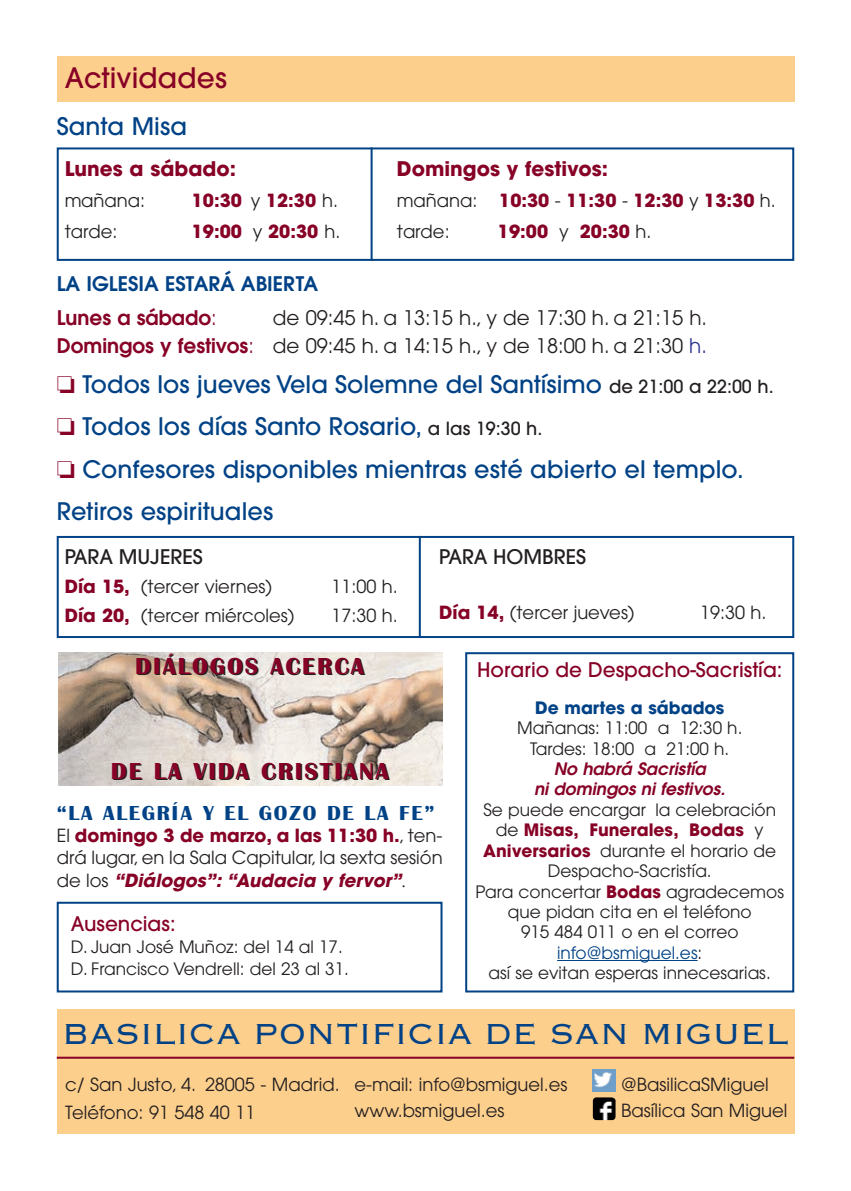
<style>
.page{position:relative;width:851px;height:1191px;background:#fff}
.page>*{position:absolute;margin:0;border:0;box-sizing:border-box;transform-origin:0 0}
.t1{font:300 38px "Copperplate";color:#014286}
.t2{font:500 28px "Avant Garde";letter-spacing:.005em;color:#870126}
.t3{font:500 24px "Avant Garde";letter-spacing:.005em;color:#014286}
.t4{font:700 24px "Britannic";letter-spacing:.09em;color:#870126}
.t5{font:700 21px "Britannic";letter-spacing:.085em;color:#014286}
.t6{font:20px/28px "Avant Garde";color:#231f20;text-align:right}
.t7{font:500 20px "Avant Garde";color:#870126}
.t8{font:700 20px "Avant Garde";color:#870126}
.t9{font:500 20px "Avant Garde";color:#231f20}
.t10{font:600 20px "Avant Garde";color:#014286}
.t11{font:600 20px "Avant Garde";color:#870126}
.t12{font:18px/26px "Avant Garde";color:#231f20}
.t13{font:700 18px/31px "Avant Garde";color:#870126}
.t14{font:17px/20.4px "Avant Garde";color:#231f20;text-align:center}
.t15{font:italic 600 17px/20.4px "Avant Garde";color:#870126;text-align:center}
.t16{font:700 17px "Avant Garde";color:#014286}
.s1{font-weight:400;color:#231f20}
.s2{font-weight:400}
.s3{font-weight:600;color:#870126}
.s4{color:#870126}
.s5{color:#2c3491}
.s6{font-size:18px;color:#231f20}
.s7{font-weight:700;color:#870126}
.s8{font-weight:700;font-style:italic;color:#870126}
.s9{font-family:"Times New Roman"}
.s10{color:#014286}
</style>
<div class="page">
<img style="left:58px;top:652px;width:384px;height:134px">
<div style="left:57px;top:57px;width:737px;height:45px;background:#fdcf8d"></div>
<div style="left:57px;top:1009px;width:737px;height:125px;background:#fdcf8d"></div>
<hr style="left:57px;top:1056px;width:737px;height:2px;background:#870126">
<div style="left:57px;top:536px;width:737px;height:102px;border:2px solid #014286"></div>
<div style="left:57px;top:147px;width:737px;height:114px;border:2px solid #014286"></div>
<hr style="left:370px;top:147px;width:2px;height:114px;background:#014286">
<hr style="left:419px;top:536px;width:2px;height:102px;background:#014286">
<img style="left:592px;top:1069px;width:23px;height:22px">
<img style="left:592px;top:1097px;width:23px;height:23px">
<svg style="left:557px;top:960px;width:18px;height:1px"></svg>
<hr style="left:575px;top:960px;width:122px;height:1px;background:#014286">
<div style="left:465px;top:652px;width:329px;height:340px;border:2px solid #014286"></div>
<div style="left:57px;top:901px;width:385px;height:91px;border:2px solid #014286"></div>
<h2 class="t2" style="left:65px;top:68px;width:163px">Actividades</h2>
<h3 class="t3" style="left:57px;top:117px;width:132px">Santa Misa</h3>
<p class="t8" style="left:65px;top:161px;width:173px">Lunes a sábado:</p>
<p class="t12" style="left:65px;top:189px;width:82px">mañana:</p>
<p class="t13" style="left:192px;top:187px;width:148px">10:30 <span class="s1">y</span> 12:30 <span class="s1">h.</span></p>
<p class="t12" style="left:65px;top:220px;width:54px">tarde:</p>
<p class="t13" style="left:192px;top:218px;width:150px">19:00 <span class="s1">y</span> 20:30 <span class="s1">h.</span></p>
<p class="t10" style="left:57px;top:276px;width:263px">LA IGLESIA ESTARÁ ABIERTA</p>
<p class="t8" style="left:397px;top:161px;width:213px">Domingos y festivos:</p>
<p class="t13" style="left:397px;top:187px;width:380px"><span class="s1">mañana:</span> 10:30 <span class="s1">-</span> 11:30 <span class="s1">-</span> 12:30 <span class="s1">y</span> 13:30 <span class="s1">h. tarde:</span></p>
<p class="t13" style="left:498px;top:218px;width:155px">19:00 <span class="s1">y</span> 20:30 <span class="s1">h.</span></p>
<p class="t11" style="left:57px;top:310px;width:161px">Lunes a sábado<span class="s2">:</span></p>
<p class="t6" style="left:57px;top:305px;width:651px">de 09:45 h. a 13:15 h., y de 17:30 h. a 21:15 h.<br><span class="s3">Domingos y festivos</span><span class="s4">:</span> de 09:45 h. a 14:15 h., y de 18:00 h. a 21:30 <span class="s5">h.</span></p>
<h3 class="t3" style="left:57px;top:375px;width:718px"><span class="s4">❏</span> Todos los jueves Vela Solemne del Santísimo <span class="s6">de 21:00 a 22:00 h.</span></h3>
<h3 class="t3" style="left:57px;top:417px;width:487px"><span class="s4">❏</span> Todos los días Santo Rosario, <span class="s6">a las 19:30 h.</span></h3>
<h3 class="t3" style="left:57px;top:460px;width:688px"><span class="s4">❏</span> Confesores disponibles mientras esté abierto el templo.</h3>
<h3 class="t3" style="left:57px;top:502px;width:218px">Retiros espirituales</h3>
<p class="t9" style="left:65px;top:549px;width:139px">PARA MUJERES</p>
<p class="t12" style="left:65px;top:575px;width:209px"><span class="s7">Día 15,</span> (tercer viernes)</p>
<p class="t12" style="left:331px;top:575px;width:68px">11:00 h.</p>
<p class="t12" style="left:65px;top:604px;width:231px"><span class="s7">Día 20,</span> (tercer miércoles)</p>
<p class="t12" style="left:331px;top:604px;width:68px">17:30 h.</p>
<p class="t9" style="left:439px;top:549px;width:148px">PARA HOMBRES</p>
<p class="t12" style="left:439px;top:601px;width:197px"><span class="s7">Día 14,</span> (tercer jueves)</p>
<p class="t12" style="left:700px;top:601px;width:68px">19:30 h.</p>
<h3 class="t4" style="left:135px;top:652px;width:230px">DIÁLOGOS ACERCA</h3>
<h3 class="t4" style="left:111px;top:757px;width:279px">DE LA VIDA CRISTIANA</h3>
<p class="t5" style="left:57px;top:800px;width:379px">“LA ALEGRÍA Y EL GOZO DE LA FE”</p>
<p class="t12" style="left:57px;top:826px;width:387px;line-height:22.2px;text-align:justify">El <span class="s7">domingo 3 de marzo, a las 11:30 h.</span>, ten&shy;drá lugar, en la Sala Capitular, la sexta sesión de los <span class="s8">“Diálogos”: “Audacia y fervor”</span><span class="s9">.</span></p>
<p class="t7" style="left:71px;top:915px;width:106px">Ausencias:</p>
<p class="t14" style="left:71px;top:937px;width:279px;line-height:22.4px;text-align:left">D. Juan José Muñoz: del 14 al 17.<br>D. Francisco Vendrell: del 23 al 31.</p>
<p class="t7" style="left:477px;top:662px;width:307px">Horario de Despacho-Sacristía:</p>
<p class="t16" style="left:535px;top:701px;width:191px">De martes a sábados</p>
<p class="t14" style="left:517px;top:719px;width:227px">Mañanas: 11:00 a 12:30 h.<br>Tardes: 18:00 a 21:00 h.</p>
<p class="t15" style="left:534px;top:760px;width:193px">No habrá Sacristía<br>ni domingos ni festivos.</p>
<p class="t14" style="left:475px;top:801px;width:310px">Se puede encargar la celebración de <span class="s7">Misas, Funerales, Bodas</span> y<br><span class="s7">Aniversarios</span> durante el horario de<br>Despacho-Sacristía.<br>Para concertar <span class="s7">Bodas</span> agradecemos que pidan cita en el teléfono<br>915 484 011 o en el correo <span class="s10">info@bsmiguel.es</span>:<br>así se evitan esperas innecesarias.</p>
<h1 class="t1" style="left:62px;top:1009px;width:728px">BASILICA PONTIFICIA DE SAN MIGUEL</h1>
<p class="t12" style="left:621px;top:1073px;width:168px">@BasilicaSMiguel<br>Basílica San Miguel</p>
<p class="t12" style="left:65px;top:1072px;width:276px;line-height:28px">c/ San Justo, 4. 28005 - Madrid.<br>Teléfono: 91 548 40 11</p>
<p class="t12" style="left:354px;top:1073px;width:214px">e-mail: info@bsmiguel.es www.bsmiguel.es</p>
</div>
